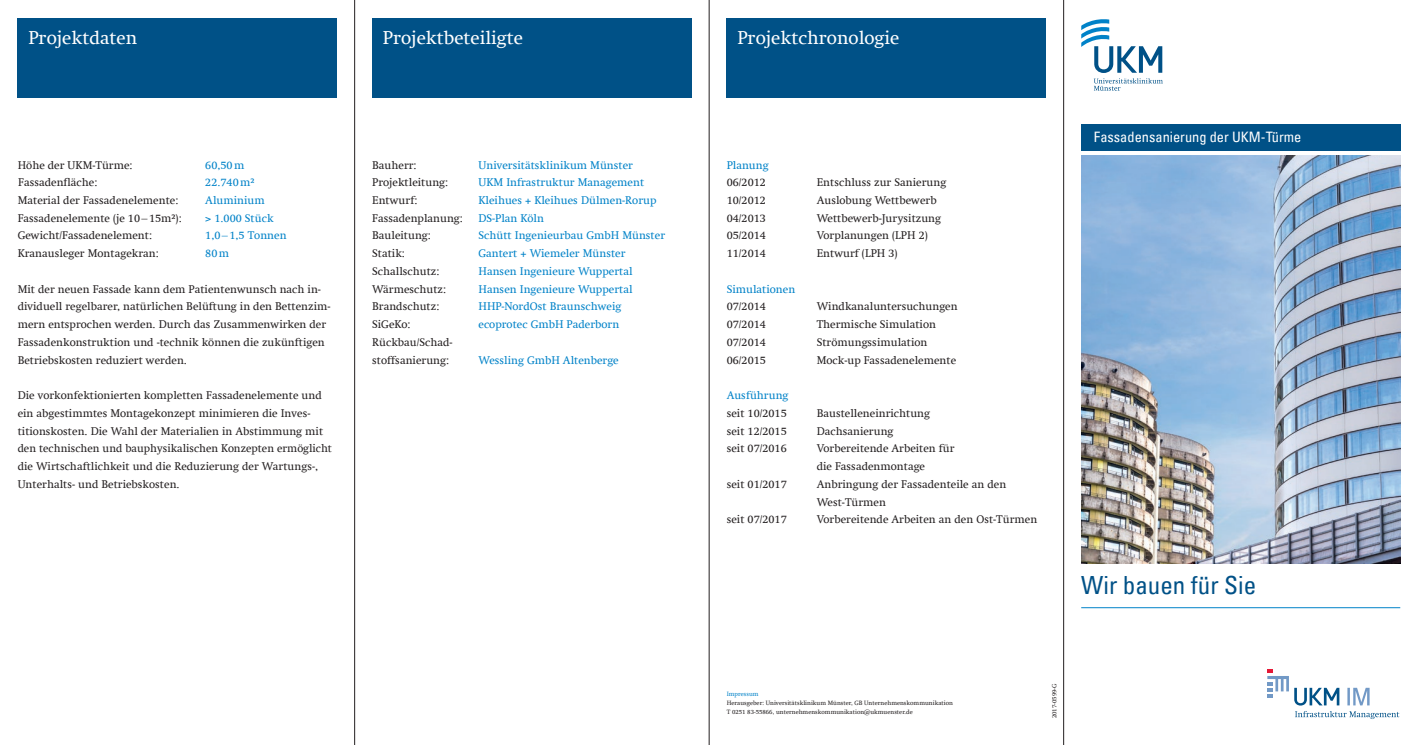
<style>
.page{position:relative;width:1418px;height:745px;background:#fff}
.page>*{position:absolute;margin:0;border:0;box-sizing:border-box;transform-origin:0 0}
.Titel_Headline{font:condensed 25px "Univers Com 57";color:#005187}
.Headline{font:18.75px "Swift Com";color:#fff}
.Klinikbezeichnung{font:condensed 14.38px "Univers Com 57";color:#fff}
.Vorträge{font:11.25px/17.8px "Swift Com";color:#231f20}
.Fließtext{font:11.25px/17.8px "Swift Com";color:#231f20}
.Vorträge-2{font:11.25px "Swift Com";color:#0082c8}
.Zwischenheadline{font:11.25px "Swift Com";color:#0082c8}
.Impressum_Fließtext{font:6.25px "Swift Com";color:#231f20}
.Druckkuerzel{font:6.25px "Swift Com";color:#231f20}
.Imressum_Headline{font:6.25px "Swift Com";color:#0082c8}
</style>
<div class="page">
<div style="left:372px;top:18px;width:319px;height:79px;background:#005187"></div>
<div style="left:726px;top:18px;width:319px;height:79px;background:#005187"></div>
<div style="left:18px;top:18px;width:319px;height:79px;background:#005187"></div>
<svg style="left:1081px;top:19px;width:81px;height:72px"></svg>
<hr style="left:1081px;top:607px;width:319px;height:1px;background:#0082c8">
<div style="left:1081px;top:124px;width:319px;height:27px;background:#005187"></div>
<img style="left:1081px;top:155px;width:319px;height:408px">
<svg style="left:1267px;top:669px;width:21px;height:28px"></svg>
<svg style="left:1294px;top:687px;width:105px;height:31px"></svg>
<hr style="left:709px;top:0;width:1px;height:744px;background:#231f20">
<hr style="left:354px;top:0;width:1px;height:744px;background:#231f20">
<hr style="left:1063px;top:0;width:1px;height:744px;background:#231f20">
<p class="Headline" style="left:28px;top:27px;width:110px">Projektdaten</p>
<p class="Headline" style="left:383px;top:27px;width:142px">Projektbeteiligte</p>
<p class="Vorträge" style="left:18px;top:156px;width:116px">Höhe der UKM-Türme:</p>
<p class="Vorträge-2" style="left:205px;top:158px;width:41px">60,50m</p>
<p class="Vorträge" style="left:18px;top:173px;width:81px">Fassadenfläche:</p>
<p class="Vorträge-2" style="left:205px;top:176px;width:51px">22.740m²</p>
<p class="Vorträge" style="left:18px;top:191px;width:162px">Material der Fassadenelemente:</p>
<p class="Vorträge-2" style="left:205px;top:193px;width:61px">Aluminium</p>
<p class="Vorträge" style="left:18px;top:209px;width:165px">Fassadenelemente (je 10–15m²):</p>
<p class="Vorträge-2" style="left:205px;top:211px;width:70px">&gt; 1.000 Stück</p>
<p class="Vorträge" style="left:18px;top:226px;width:136px">Gewicht/Fassadenelement:</p>
<p class="Vorträge-2" style="left:205px;top:229px;width:83px">1,0–1,5 Tonnen</p>
<p class="Vorträge" style="left:18px;top:244px;width:143px">Kranausleger Montagekran:</p>
<p class="Vorträge-2" style="left:205px;top:247px;width:25px">80m</p>
<p class="Vorträge" style="left:18px;top:280px;width:314px">Mit der neuen Fassade kann dem Patientenwunsch nach in&shy;dividuell regelbarer, natürlichen Belüftung in den Bettenzim&shy;mern entsprochen werden. Durch das Zusammenwirken der Fassadenkonstruktion und -technik können die zukünftigen Betriebskosten reduziert werden.</p>
<p class="Vorträge" style="left:18px;top:386px;width:316px">Die vorkonfektionierten kompletten Fassadenelemente und ein abgestimmtes Montagekonzept minimieren die Inves&shy;titionskosten. Die Wahl der Materialien in Abstimmung mit den technischen und bauphysikalischen Konzepten ermöglicht die Wirtschaftlichkeit und die Reduzierung der Wartungs-, Unterhalts- und Betriebskosten.</p>
<p class="Vorträge" style="left:372px;top:156px;width:46px">Bauherr:</p>
<p class="Vorträge-2" style="left:478px;top:158px;width:156px">Universitätsklinikum Münster</p>
<p class="Vorträge" style="left:372px;top:173px;width:78px">Projektleitung:</p>
<p class="Vorträge-2" style="left:478px;top:176px;width:167px">UKM Infrastruktur Management</p>
<p class="Vorträge" style="left:372px;top:191px;width:47px">Entwurf:</p>
<p class="Vorträge-2" style="left:478px;top:193px;width:179px">Kleihues + Kleihues Dülmen-Rorup</p>
<p class="Vorträge" style="left:372px;top:209px;width:92px">Fassadenplanung:</p>
<p class="Vorträge-2" style="left:478px;top:211px;width:67px">DS-Plan Köln</p>
<p class="Vorträge" style="left:372px;top:226px;width:60px">Bauleitung:</p>
<p class="Vorträge-2" style="left:478px;top:229px;width:188px">Schütt Ingenieurbau GmbH Münster</p>
<p class="Vorträge" style="left:372px;top:244px;width:34px">Statik:</p>
<p class="Vorträge-2" style="left:478px;top:247px;width:149px">Gantert + Wiemeler Münster</p>
<p class="Vorträge" style="left:372px;top:262px;width:69px">Schallschutz:</p>
<p class="Vorträge-2" style="left:478px;top:264px;width:155px">Hansen Ingenieure Wuppertal</p>
<p class="Vorträge" style="left:372px;top:280px;width:75px">Wärmeschutz:</p>
<p class="Vorträge-2" style="left:478px;top:282px;width:155px">Hansen Ingenieure Wuppertal</p>
<p class="Vorträge" style="left:372px;top:297px;width:69px">Brandschutz:</p>
<p class="Vorträge-2" style="left:478px;top:300px;width:144px">HHP-NordOst Braunschweig</p>
<p class="Vorträge" style="left:372px;top:315px;width:40px">SiGeKo:</p>
<p class="Vorträge-2" style="left:478px;top:317px;width:142px">ecoprotec GmbH Paderborn</p>
<p class="Vorträge" style="left:372px;top:333px;width:82px">Rückbau/Schad-</p>
<p class="Vorträge" style="left:372px;top:351px;width:78px">stoffsanierung:</p>
<p class="Vorträge-2" style="left:478px;top:353px;width:142px">Wessling GmbH Altenberge</p>
<p class="Headline" style="left:737px;top:27px;width:163px">Projektchronologie</p>
<p class="Zwischenheadline" style="left:726px;top:158px;width:43px">Planung</p>
<p class="Fließtext" style="left:726px;top:173px;width:41px">06/2012</p>
<p class="Fließtext" style="left:816px;top:173px;width:131px">Entschluss zur Sanierung</p>
<p class="Fließtext" style="left:726px;top:191px;width:41px">10/2012</p>
<p class="Fließtext" style="left:816px;top:191px;width:121px">Auslobung Wettbewerb</p>
<p class="Fließtext" style="left:726px;top:209px;width:41px">04/2013</p>
<p class="Fließtext" style="left:816px;top:209px;width:126px">Wettbewerb-Jurysitzung</p>
<p class="Fließtext" style="left:726px;top:226px;width:41px">05/2014</p>
<p class="Fließtext" style="left:816px;top:226px;width:113px">Vorplanungen (LPH 2)</p>
<p class="Fließtext" style="left:726px;top:244px;width:41px">11/2014</p>
<p class="Fließtext" style="left:816px;top:244px;width:82px">Entwurf (LPH 3)</p>
<p class="Zwischenheadline" style="left:726px;top:282px;width:70px">Simulationen</p>
<p class="Fließtext" style="left:726px;top:297px;width:41px">07/2014</p>
<p class="Fließtext" style="left:816px;top:297px;width:142px">Windkanaluntersuchungen</p>
<p class="Fließtext" style="left:726px;top:315px;width:41px">07/2014</p>
<p class="Fließtext" style="left:816px;top:315px;width:121px">Thermische Simulation</p>
<p class="Fließtext" style="left:726px;top:333px;width:41px">07/2014</p>
<p class="Fließtext" style="left:816px;top:333px;width:112px">Strömungssimulation</p>
<p class="Fließtext" style="left:726px;top:351px;width:41px">06/2015</p>
<p class="Fließtext" style="left:816px;top:351px;width:141px">Mock-up Fassadenelemente</p>
<p class="Zwischenheadline" style="left:726px;top:388px;width:63px">Ausführung</p>
<p class="Fließtext" style="left:726px;top:404px;width:62px">seit 10/2015</p>
<p class="Fließtext" style="left:816px;top:404px;width:115px">Baustelleneinrichtung</p>
<p class="Fließtext" style="left:726px;top:421px;width:62px">seit 12/2015</p>
<p class="Fließtext" style="left:816px;top:421px;width:78px">Dachsanierung</p>
<p class="Fließtext" style="left:726px;top:439px;width:62px">seit 07/2016</p>
<p class="Fließtext" style="left:816px;top:439px;width:139px">Vorbereitende Arbeiten für die Fassadenmontage</p>
<p class="Fließtext" style="left:726px;top:475px;width:62px">seit 01/2017</p>
<p class="Fließtext" style="left:816px;top:475px;width:191px">Anbringung der Fassadenteile an den<br>West-Türmen</p>
<p class="Fließtext" style="left:726px;top:510px;width:62px">seit 07/2017</p>
<p class="Fließtext" style="left:816px;top:510px;width:222px">Vorbereitende Arbeiten an den Ost-Türmen</p>
<p class="Klinikbezeichnung" style="left:1093px;top:128px;width:209px">Fassadensanierung der UKM-Türme</p>
<p class="Titel_Headline" style="left:1081px;top:569px;width:176px">Wir bauen für Sie</p>
<p class="Imressum_Headline" style="left:726px;top:690px;width:33px">Impressum</p>
<p class="Impressum_Fließtext" style="left:726px;top:698px;width:228px">Herausgeber: Universitätsklinikum Münster, GB Unternehmenskommunikation</p>
<p class="Impressum_Fließtext" style="left:726px;top:707px;width:188px">T 0251 83-55866, unternehmenskommunikation@ukmuenster.de</p>
<p class="Druckkuerzel" style="left:1050px;top:718px;width:36px;rotate:-90deg">2017-0599-G</p>
</div>
